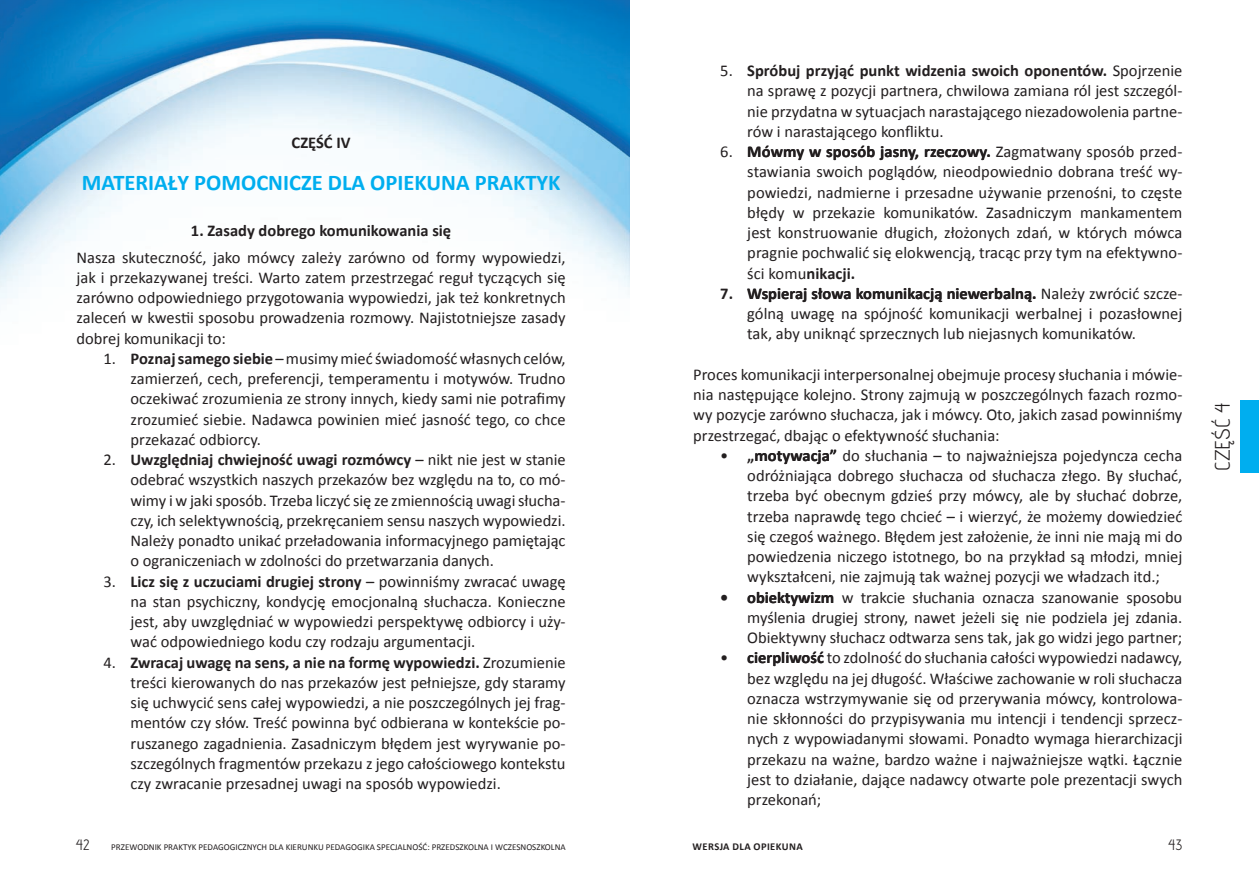
<style>
.page{position:relative;width:1259px;height:893px;background:#fff}
.page>*{position:absolute;margin:0;border:0;box-sizing:border-box;transform-origin:0 0}
.t1{font:700 22.5px "Calibri";color:#00aeef}
.t2{font:21px "advent";color:#231f20}
.t3{font:16.5px/20.2px "Calibri";color:#231f20;text-align:justify}
.subtitle{font:700 16.5px "Calibri";color:#231f20}
.heading_4{font:700 16.5px "Calibri";color:#231f20}
.t4{font:15px "advent";color:#231f20}
.t5{font:700 10.5px "Calibri";letter-spacing:.04em;color:#231f20}
.t6{font:9px "Calibri";color:#231f20}
.s1{font-weight:700}
</style>
<div class="page">
<div style="left:1240px;top:401px;width:19px;height:72px;background:#00aeef"></div>
<img style="left:0;top:0;width:629px;height:299px">
<p class="heading_4" style="left:292px;top:132px;width:60px">CZĘŚĆ IV</p>
<p class="t1" style="left:82px;top:169px;width:480px">MATERIAŁY POMOCNICZE DLA OPIEKUNA PRAKTYK</p>
<p class="subtitle" style="left:191px;top:220px;width:262px">1. Zasady dobrego komunikowania się</p>
<p class="t3" style="left:77px;top:246px;width:490px">N asza skuteczność, jako mówcy zależy zarówno od formy wypowiedzi, jak i przekazywanej treści. Warto zatem przestrzegać reguł tyczących się zarówno odpowiedniego przygotowania wypowiedzi, jak też konkretnych zaleceń w kwesti i sposobu prowadzenia rozmowy. N ajistotniejsze zasady dobrej komunikacji to:</p>
<p class="t3" style="left:131px;top:347px;width:436px;text-indent:-27px">1. <span class="s1">Poznaj samego siebie</span> – musimy mieć świadomość własnych celów, zamierzeń, cech, preferencji, temperamentu i motywów. Trudno oczekiwać zrozumienia ze strony innych, kiedy sami nie potrafimy zrozumieć siebie. Nadawca powinien mieć jasność tego, co chce przekazać odbiorcy.</p>
<p class="t3" style="left:131px;top:449px;width:436px;text-indent:-27px">2. <span class="s1">Uwzględniaj chwiejność uwagi rozmówcy</span> – nikt nie jest w stanie odebrać wszystkich naszych przekazów bez względu na to, co mó&shy;wimy i w jaki sposób. Trzeba liczyć się ze zmiennością uwagi słucha&shy;czy, ich selektywnością, przekręcaniem sensu naszych wypowiedzi.<br>Należy ponadto unikać przeładowania informacyjnego pamiętając o ograniczeniach w zdolności do przetwarzania danych.</p>
<p class="t3" style="left:131px;top:570px;width:436px;text-indent:-27px">3. <span class="s1">Licz się z uczuciami drugiej strony</span> – powinniśmy zwracać uwagę na stan psychiczny, kondycję emocjonalną słuchacza. Konieczne jest, aby uwzględniać w wypowiedzi perspektywę odbiorcy i uży&shy;wać odpowiedniego kodu czy rodzaju argumentacji.</p>
<p class="t3" style="left:131px;top:651px;width:436px;text-indent:-27px">4. <span class="s1">Zwracaj uwagę na sens, a nie na formę wypowiedzi.</span> Zrozumienie treści kierowanych do nas przekazów jest pełniejsze, gdy staramy się uchwycić sens całej wypowiedzi, a nie poszczególnych jej frag&shy;mentów czy słów. Treść powinna być odbierana w kontekście po&shy;ruszanego zagadnienia. Zasadniczym błędem jest wyrywanie po&shy;szczególnych fragmentów przekazu z jego całościowego kontekstu czy zwracanie przesadnej uwagi na sposób wypowiedzi.</p>
<p class="t3" style="left:747px;top:60px;width:436px;text-indent:-27px">5. <span class="s1">Spróbuj przyjąć punkt widzenia swoich oponentów.</span> Spojrzenie na sprawę z pozycji partnera, chwilowa zamiana ról jest szczegól&shy;nie przydatna w sytuacjach narastającego niezadowolenia partne&shy;rów i narastającego konfliktu.</p>
<p class="t3" style="left:747px;top:141px;width:436px;text-indent:-27px">6. <span class="s1">Mówmy w sposób jasny, rzeczowy.</span> Zagmatwany sposób przed&shy;stawiania swoich poglądów, nieodpowiednio dobrana treść wy&shy;powiedzi, nadmierne i przesadne używanie przenośni, to częste błędy w przekazie komunikatów. Zasadniczym mankamentem jest konstruowanie długich, złożonych zdań, w których mówca pragnie pochwalić się elokwencją, tracąc przy tym na efektywno&shy;ści komu<span class="s1">nikacji.</span></p>
<p class="t3" style="left:747px;top:283px;width:436px;text-indent:-27px"><span class="s1">7. Wspieraj słowa komunikacją niewerbalną.</span> N ależy zwrócić szcze&shy;gólną uwagę na spójność komunikacji werbalnej i pozasłownej tak, aby uniknąć sprzecznych lub niejasnych komunikatów.</p>
<p class="t3" style="left:693px;top:364px;width:490px">Proces komunikacji interpersonalnej obejmuje procesy słuchania i mówie&shy;nia następujące kolejno. Strony zajmują w poszczególnych fazach rozmo&shy;wy pozycje zarówno słuchacza, jak i mówcy. Oto, jakich zasad powinniśmy przestrzegać, dbając o efektywność słuchania:</p>
<p class="t3" style="left:720px;top:445px;width:36px">• <span class="s1">„</span></p>
<p class="t3" style="left:747px;top:445px;width:436px;text-indent:95px">do słuchania – to najważniejsza pojedyncza cecha odróżniająca dobrego słuchacza od słuchacza złego. By słuchać, trzeba być obecnym gdzieś przy mówcy, ale by słuchać dobrze, trzeba naprawdę tego chcieć – i wierzyć, że możemy dowiedzieć się czegoś ważnego. Błędem jest założenie, że inni nie mają mi do powiedzenia niczego istotnego, bo na przykład są młodzi, mniej wykształceni, nie zajmują tak ważnej pozycji we władzach itd.;</p>
<p class="t3" style="left:747px;top:586px;width:436px;text-indent:-27px"><span class="s1">• obiektywizm</span> w trakcie słuchania oznacza szanowanie sposobu myślenia drugiej strony, nawet jeżeli się nie podziela jej zdania.<br>Obiektywny słuchacz odtwarza sens tak, jak go widzi jego partner;</p>
<p class="t3" style="left:747px;top:647px;width:436px;text-indent:-27px">• <span class="s1">cierpliwość</span> to zdolność do słuchania całości wypowiedzi nadawcy, bez względu na jej długość. Właściwe zachowanie w roli słuchacza oznacza wstrzymywanie się od przerywania mówcy, kontrolowa&shy;nie skłonności do przypisywania mu intencji i tendencji sprzecz&shy;nych z wypowiadanymi słowami. Ponadto wymaga hierarchizacji przekazu na ważne, bardzo ważne i najważniejsze wątki. Łącznie jest to działanie, dające nadawcy otwarte pole prezentacji swych przekonań;</p>
<p class="t4" style="left:76px;top:836px;width:15px">42</p>
<p class="t6" style="left:111px;top:841px;width:11px">Przewod</p>
<p class="t6" style="left:149px;top:841px;width:21px">nik prakt</p>
<p class="t6" style="left:187px;top:841px;width:17px">yk peda</p>
<p class="t6" style="left:218px;top:841px;width:73px">gogicznych dla kieru</p>
<p class="t6" style="left:308px;top:841px;width:75px">nku Pedagogika specja</p>
<p class="t6" style="left:403px;top:841px;width:35px">lność: przedszko</p>
<p class="t6" style="left:474px;top:841px;width:28px">lna i wczes</p>
<p class="t6" style="left:520px;top:841px;width:12px">noszko</p>
<p class="t6" style="left:551px;top:841px;width:15px">lna</p>
<p class="t4" style="left:1168px;top:836px;width:16px">43</p>
<p class="t5" style="left:692px;top:840px;width:8px">wersja</p>
<p class="t5" style="left:732px;top:840px;width:7px">dla</p>
<p class="t5" style="left:753px;top:840px;width:50px">opiekuna</p>
<p class="t2" style="left:1209px;top:471px;width:69px;rotate:-90deg">CZęść 4</p>
</div>
